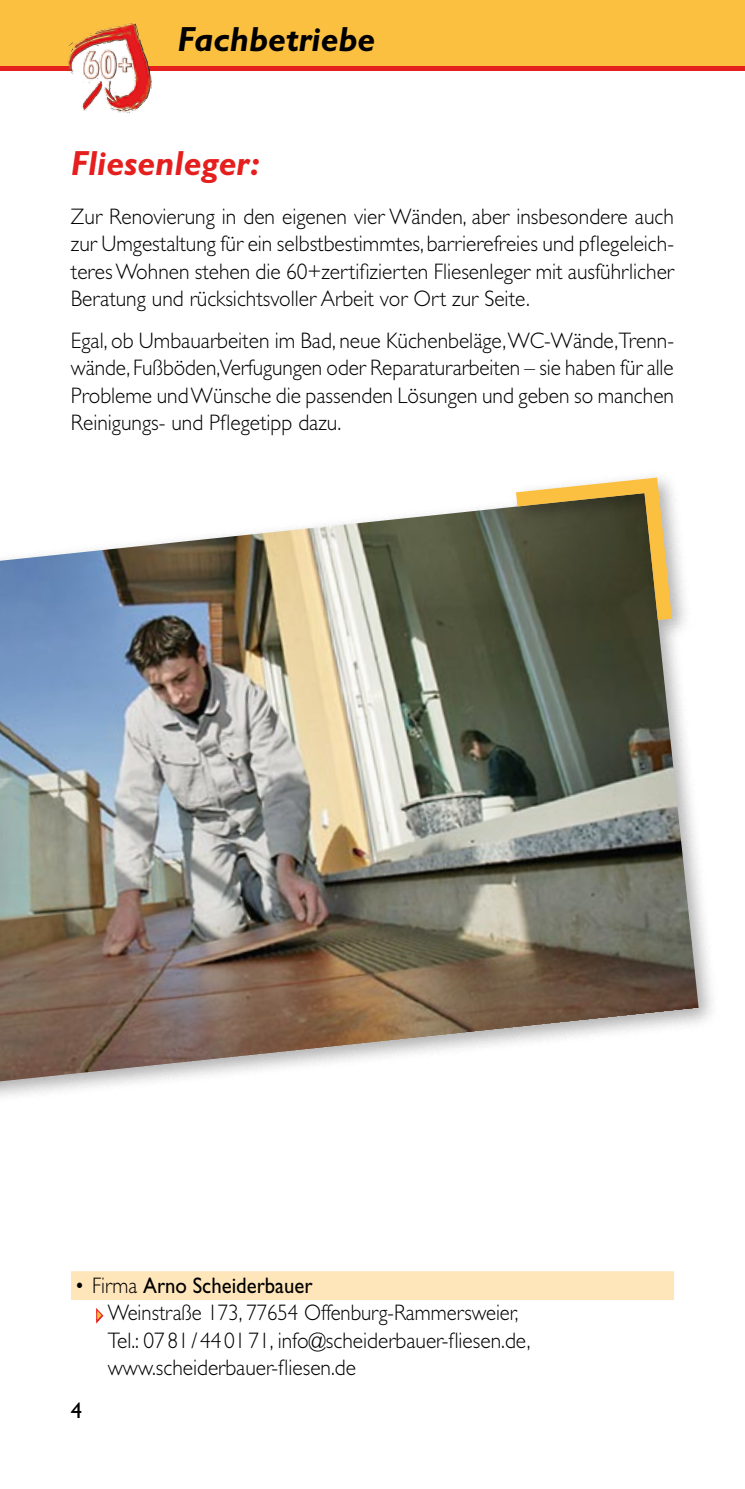
<style>
.page{position:relative;width:745px;height:1489px;background:#fff}
.page>*{position:absolute;margin:0;border:0;box-sizing:border-box;transform-origin:0 0}
.t1{font:italic 700 35px "Gill Sans";color:#e51e1e}
.t2{font:italic 700 35px "Gill Sans";color:#000}
.t3{font:300 22.5px/27.5px "Gill Sans";color:#000;text-align:justify;scale:.95 1}
.t4{font:300 22.5px/27.5px "Gill Sans";color:#000;scale:.92 1}
.t5{font:22.5px "Gill Sans";color:#000;scale:.92 1}
.t6{font:22.5px "Gill Sans";color:#000}
.s1{font-weight:300}
.s2{color:#fcc041}
</style>
<div class="page">
<div style="left:0;top:0;width:744px;height:71px;background:#fcc041"></div>
<hr style="left:0;top:67px;width:744px;height:4px;background:#e51e1e">
<img style="left:67px;top:23px;width:85px;height:90px">
<img style="left:0;top:508px;width:698px;height:573px">
<div style="left:506px;top:468px;width:186px;height:173px;background:#000;opacity:.32"></div>
<svg style="left:501px;top:470px;width:179px;height:179px;background:#7b7659"></svg>
<div style="left:71px;top:1271px;width:602px;height:28px;background:#ffe6ba"></div>
<svg style="left:96px;top:1308px;width:8px;height:16px"></svg>
<h1 class="t2" style="left:177px;top:19px;width:199px">Fachbetriebe</h1>
<h1 class="t1" style="left:71px;top:143px;width:190px">Fliesenleger:</h1>
<p class="t3" style="left:71px;top:203px;width:636px">Zur Renovierung in den eigenen vier Wänden, aber insbesondere auch zur Umgestaltung für ein selbstbestimmtes, barrierefreies und pflegeleich&shy;teres Wohnen stehen die 60+zertifizierten Fliesenleger mit ausführlicher Beratung und rücksichtsvoller Arbeit vor Ort zur Seite.</p>
<p class="t3" style="left:71px;top:327px;width:636px">Egal, ob Umbauarbeiten im Bad, neue Küchenbeläge, WC-Wände,Trenn&shy;wände, Fußböden,Verfugungen oder Reparaturarbeiten – sie haben für alle Probleme und Wünsche die passenden Lösungen und geben so manchen Reinigungs- und Pflegetipp dazu.</p>
<p class="t5" style="left:74px;top:1272px;width:260px"><span class="s1">• Firma</span> Arno Scheiderbauer</p>
<p class="t4" style="left:108px;top:1299px;width:461px;text-indent:-16px"><span class="s2">✔</span>Weinstraße 173, 77654 Offenburg-Rammersweier,<br>Tel.: 0781/44 0171, info@scheiderbauer-fliesen.de, www.scheiderbauer-fliesen.de</p>
<p class="t6" style="left:71px;top:1397px;width:13px">4</p>
</div>
